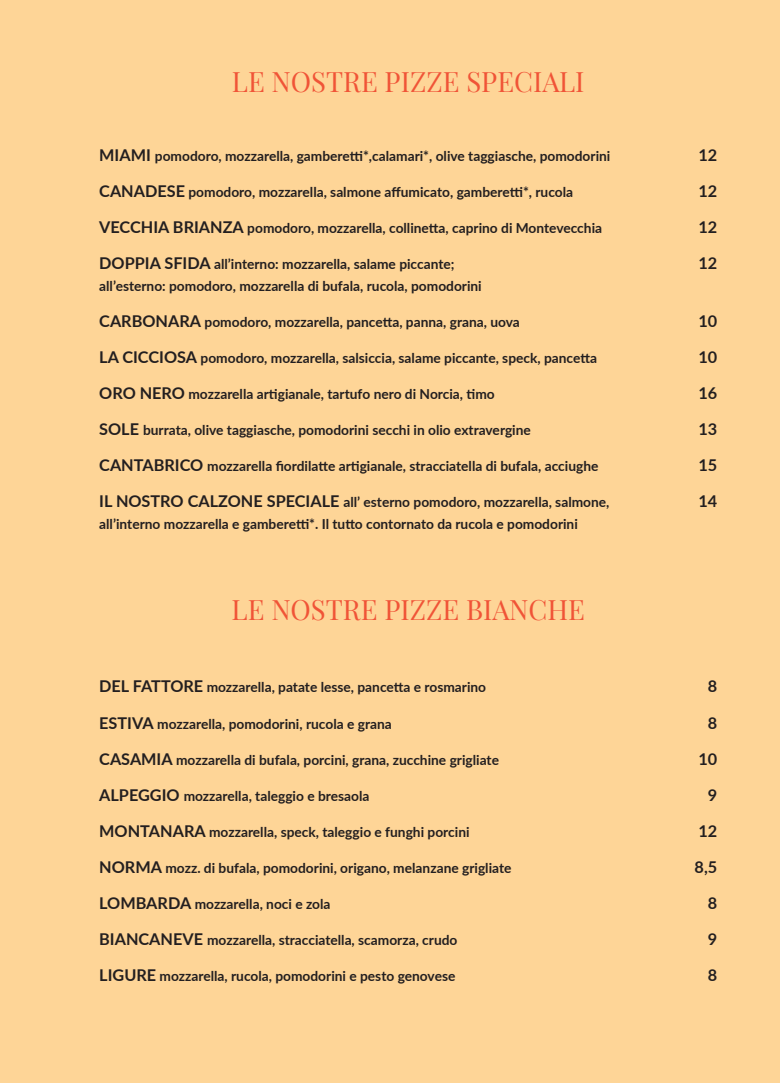
<style>
.page{position:relative;width:780px;height:1088px;background:#fff}
.page>*{position:absolute;margin:0;border:0;box-sizing:border-box;transform-origin:0 0}
.t1{font:27.5px "Playfair Display";color:#f05437}
.t2{font:700 16.25px "Lato";color:#231f20}
.t3{font:700 13.75px "Lato";color:#231f20}
.s1{font-size:16.25px}
</style>
<div class="page">
<div style="left:0;top:0;width:780px;height:1082px;background:#fed597"></div>
<h1 class="t1" style="left:232px;top:65px;width:354px">LE NOSTRE PIZZE SPECIALI</h1>
<p class="t3" style="left:99px;top:146px;width:512px"><span class="s1">MIAMI</span> pomodoro, mozzarella, gamberetti*,calamari*, olive taggiasche, pomodorini</p>
<p class="t2" style="left:698px;top:143px;width:20px">12</p>
<p class="t3" style="left:99px;top:182px;width:475px"><span class="s1">CANADESE</span> pomodoro, mozzarella, salmone affumicato, gamberetti*, rucola</p>
<p class="t2" style="left:698px;top:179px;width:20px">12</p>
<p class="t3" style="left:99px;top:218px;width:504px"><span class="s1">VECCHIA BRIANZA</span> pomodoro, mozzarella, collinetta, caprino di Montevecchia</p>
<p class="t2" style="left:698px;top:215px;width:20px">12</p>
<p class="t3" style="left:99px;top:254px;width:357px"><span class="s1">DOPPIA SFIDA</span> all’interno: mozzarella, salame piccante;</p>
<p class="t2" style="left:698px;top:251px;width:20px">12</p>
<p class="t3" style="left:99px;top:276px;width:384px">all’esterno: pomodoro, mozzarella di bufala, rucola, pomodorini</p>
<p class="t3" style="left:99px;top:312px;width:422px"><span class="s1">CARBONARA</span> pomodoro, mozzarella, pancetta, panna, grana, uova</p>
<p class="t2" style="left:698px;top:309px;width:20px">10</p>
<p class="t3" style="left:99px;top:348px;width:499px"><span class="s1">LA CICCIOSA</span> pomodoro, mozzarella, salsiccia, salame piccante, speck, pancetta</p>
<p class="t2" style="left:698px;top:345px;width:20px">10</p>
<p class="t3" style="left:99px;top:384px;width:397px"><span class="s1">ORO NERO</span> mozzarella artigianale, tartufo nero di Norcia, timo</p>
<p class="t2" style="left:698px;top:381px;width:20px">16</p>
<p class="t3" style="left:99px;top:420px;width:433px"><span class="s1">SOLE</span> burrata, olive taggiasche, pomodorini secchi in olio extravergine</p>
<p class="t2" style="left:698px;top:417px;width:20px">13</p>
<p class="t3" style="left:99px;top:456px;width:500px"><span class="s1">CANTABRICO</span> mozzarella fiordilatte artigianale, stracciatella di bufala, acciughe</p>
<p class="t2" style="left:698px;top:453px;width:20px">15</p>
<p class="t3" style="left:99px;top:492px;width:511px"><span class="s1">IL NOSTRO CALZONE SPECIALE</span> all’ esterno pomodoro, mozzarella, salmone,</p>
<p class="t2" style="left:698px;top:490px;width:20px">14</p>
<p class="t3" style="left:99px;top:514px;width:480px">all’interno mozzarella e gamberetti*. Il tutto contornato da rucola e pomodorini</p>
<h1 class="t1" style="left:231px;top:593px;width:355px">LE NOSTRE PIZZE BIANCHE</h1>
<p class="t3" style="left:99px;top:677px;width:388px"><span class="s1">DEL FATTORE</span> mozzarella, patate lesse, pancetta e rosmarino</p>
<p class="t2" style="left:707px;top:674px;width:11px">8</p>
<p class="t3" style="left:99px;top:713px;width:294px"><span class="s1">ESTIVA</span> mozzarella, pomodorini, rucola e grana</p>
<p class="t2" style="left:707px;top:710px;width:11px">8</p>
<p class="t3" style="left:99px;top:749px;width:401px"><span class="s1">CASAMIA</span> mozzarella di bufala, porcini, grana, zucchine grigliate</p>
<p class="t2" style="left:698px;top:747px;width:20px">10</p>
<p class="t3" style="left:99px;top:785px;width:272px"><span class="s1">ALPEGGIO</span> mozzarella, taleggio e bresaola</p>
<p class="t2" style="left:707px;top:783px;width:11px">9</p>
<p class="t3" style="left:99px;top:821px;width:372px"><span class="s1">MONTANARA</span> mozzarella, speck, taleggio e funghi porcini</p>
<p class="t2" style="left:698px;top:819px;width:20px">12</p>
<p class="t3" style="left:99px;top:857px;width:413px"><span class="s1">NORMA</span> mozz. di bufala, pomodorini, origano, melanzane grigliate</p>
<p class="t2" style="left:694px;top:855px;width:24px">8,5</p>
<p class="t3" style="left:99px;top:894px;width:233px"><span class="s1">LOMBARDA</span> mozzarella, noci e zola</p>
<p class="t2" style="left:707px;top:891px;width:11px">8</p>
<p class="t3" style="left:99px;top:930px;width:360px"><span class="s1">BIANCANEVE</span> mozzarella, stracciatella, scamorza, crudo</p>
<p class="t2" style="left:707px;top:927px;width:11px">9</p>
<p class="t3" style="left:99px;top:966px;width:357px"><span class="s1">LIGURE</span> mozzarella, rucola, pomodorini e pesto genovese</p>
<p class="t2" style="left:707px;top:963px;width:11px">8</p>
</div>
